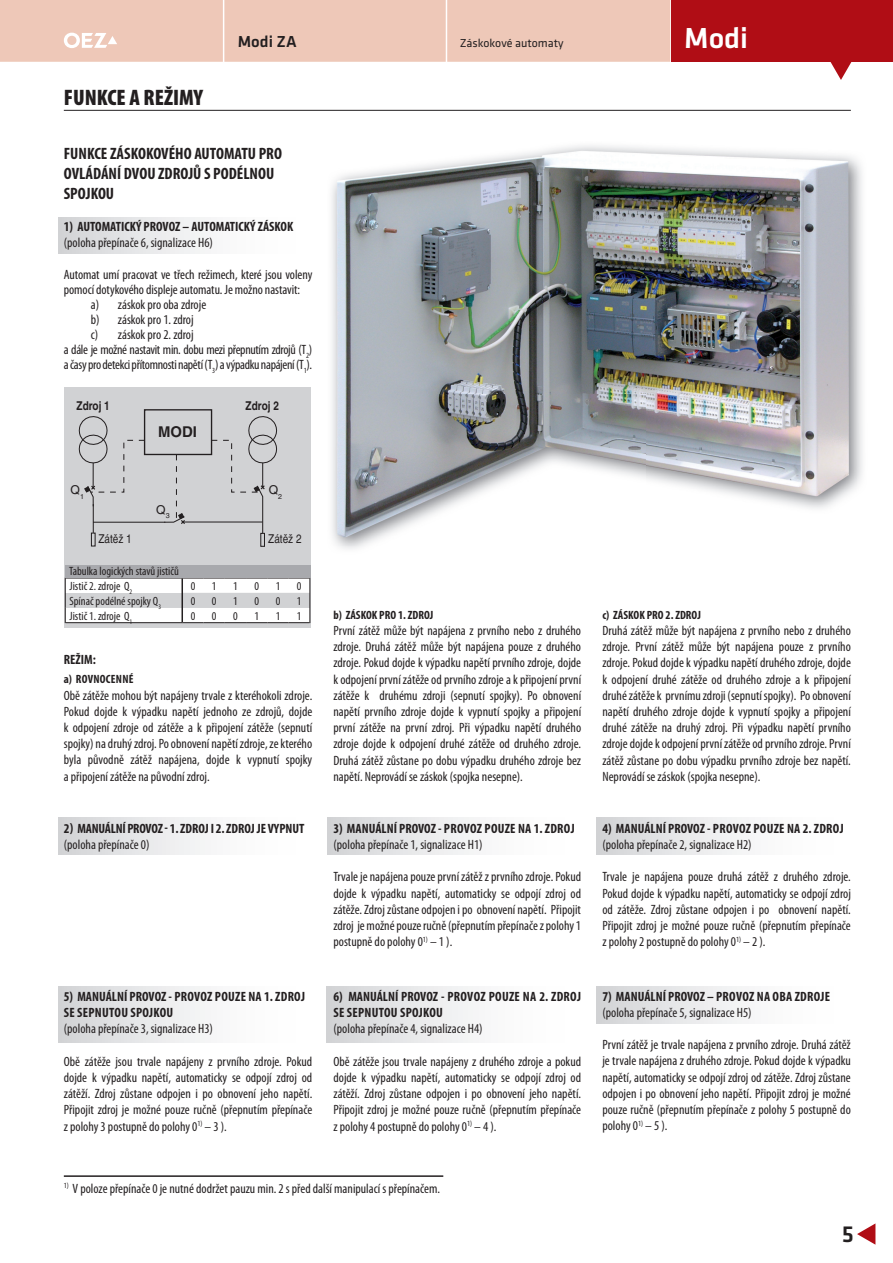
<style>
.page{position:relative;width:893px;height:1263px;background:#fff}
.page>*{position:absolute;margin:0;border:0;box-sizing:border-box;transform-origin:0 0}
.t1{font:500 30px "Klavika";color:#fff}
.t2{font:500 24px "Klavika";color:#231f20}
.t3{font:900 condensed 22.5px "Myriad Pro";color:#231f20}
.t4{font:700 condensed 16.5px/19.8px "Myriad Pro";color:#231f20}
.t5{font:500 16.5px "Klavika";color:#231f20}
.t6{font:700 14.85px "Helvetica CE";color:#231f20}
.t7{font:condensed 13.5px/16.2px "Myriad Pro";color:#231f20;text-align:justify}
.t8{font:700 condensed 13.5px/16.2px "Myriad Pro";letter-spacing:.02em;color:#231f20}
.t9{font:condensed 13.5px "Myriad Pro";letter-spacing:-.025em;color:#231f20}
.t10{font:700 condensed 13.5px "Myriad Pro";color:#231f20}
.t11{font:700 condensed 12.15px "Helvetica CE";color:#231f20}
.t12{font:condensed 12.15px "Helvetica CE";color:#231f20}
.t13{font:12.15px "Helvetica CE";color:#231f20}
.t14{font:condensed 12px "Myriad Pro";color:#231f20}
.t15{font:700 condensed 12px "Myriad Pro";color:#231f20}
.t16{font:12px "Klavika";color:#231f20}
.t17{font:700 condensed 12px "Myriad Pro";letter-spacing:.02em;color:#231f20}
</style>
<div class="page">
<div style="left:65px;top:387px;width:246px;height:240px;background:#d1d2d4"></div>
<div style="left:671px;top:0;width:221px;height:62px;background:#b00d15"></div>
<svg style="left:830px;top:62px;width:21px;height:18px"></svg>
<svg style="left:857px;top:1223px;width:18px;height:22px"></svg>
<div style="left:0;top:0;width:670px;height:62px;background:#eec8b8"></div>
<hr style="left:64px;top:110px;width:786px;height:1px;background:#231f20">
<div style="left:596px;top:986px;width:260px;height:37px;background:linear-gradient(to right,#d6d8da,#fff)"></div>
<div style="left:596px;top:818px;width:260px;height:37px;background:linear-gradient(to right,#d6d8da,#fff)"></div>
<div style="left:327px;top:818px;width:260px;height:37px;background:linear-gradient(to right,#d6d8da,#fff)"></div>
<div style="left:327px;top:986px;width:259px;height:57px;background:linear-gradient(to right,#d6d8da,#fff)"></div>
<div style="left:59px;top:986px;width:259px;height:57px;background:linear-gradient(to right,#d6d8da,#fff)"></div>
<div style="left:59px;top:818px;width:259px;height:37px;background:linear-gradient(to right,#d6d8da,#fff)"></div>
<div style="left:59px;top:217px;width:259px;height:37px;background:linear-gradient(to right,#d6d8da,#fff)"></div>
<img style="left:331px;top:145px;width:525px;height:401px">
<hr style="left:64px;top:1175px;width:379px;height:2px;background:#231f20">
<svg style="left:65px;top:578px;width:244px;height:45px"></svg>
<hr style="left:309px;top:578px;width:1px;height:45px;background:#231f20">
<div style="left:144px;top:409px;width:68px;height:46px;border:1px solid #231f20"></div>
<svg style="left:78px;top:413px;width:200px;height:134px"></svg>
<div style="left:65px;top:565px;width:245px;height:12px;background:#a8a9ad"></div>
<h3 class="t3" style="left:64px;top:84px;width:141px">FUNKCE A REŽIMY</h3>
<p class="t5" style="left:238px;top:36px;width:60px">Modi ZA</p>
<p class="t16" style="left:460px;top:36px;width:105px">Záskokové automaty</p>
<p class="t4" style="left:64px;top:145px;width:220px">FUNKCE ZÁSKOKOVÉHO AUTOMATU PRO<br>OVLÁDÁNÍ DVOU ZDROJŮ S PODÉLNOU<br>SPOJKOU</p>
<p class="t10" style="left:64px;top:222px;width:231px">1) AUTOMATICKÝ PROVOZ – AUTOMATICKÝ ZÁSKOK</p>
<p class="t7" style="left:64px;top:236px;width:151px">(poloha přepínače 6, signalizace H6)</p>
<p class="t7" style="left:64px;top:267px;width:250px">Automat umí pracovat ve třech režimech, které jsou voleny</p>
<p class="t7" style="left:64px;top:282px;width:238px">pomocí dotykového displeje automatu. Je možno nastavit:</p>
<p class="t7" style="left:91px;top:297px;width:117px">a) záskok pro oba zdroje</p>
<p class="t7" style="left:91px;top:312px;width:104px">b) záskok pro 1. zdroj</p>
<p class="t7" style="left:91px;top:327px;width:104px">c) záskok pro 2. zdroj</p>
<p class="t9" style="left:64px;top:344px;width:250px">a dále je možné nastavit min. dobu mezi přepnutím zdrojů (T<sub>2</sub>)</p>
<p class="t9" style="left:64px;top:359px;width:250px">a časy pro detekci přítomnosti napětí (T<sub>3</sub>) a výpadku napájení (T<sub>1</sub>).</p>
<p class="t11" style="left:77px;top:399px;width:35px">Zdroj 1</p>
<p class="t11" style="left:245px;top:399px;width:35px">Zdroj 2</p>
<p class="t6" style="left:158px;top:424px;width:40px">MODI</p>
<p class="t13" style="left:71px;top:483px;width:15px">Q<sub>1</sub></p>
<p class="t13" style="left:269px;top:483px;width:15px">Q<sub>2</sub></p>
<p class="t13" style="left:156px;top:503px;width:15px">Q<sub>3</sub></p>
<p class="t12" style="left:98px;top:532px;width:35px">Zátěž 1</p>
<p class="t12" style="left:268px;top:532px;width:35px">Zátěž 2</p>
<p class="t14" style="left:69px;top:566px;width:111px">Tabulka logických stavů jističů</p>
<p class="t14" style="left:69px;top:582px;width:64px">Jistič 2. zdroje Q<sub>2</sub></p>
<p class="t14" style="left:191px;top:582px;width:6px">0</p>
<p class="t14" style="left:212px;top:582px;width:6px">1</p>
<p class="t14" style="left:233px;top:582px;width:6px">1</p>
<p class="t14" style="left:254px;top:582px;width:6px">0</p>
<p class="t14" style="left:276px;top:582px;width:6px">1</p>
<p class="t14" style="left:297px;top:582px;width:6px">0</p>
<p class="t14" style="left:69px;top:596px;width:93px">Spínač podélné spojky Q<sub>3</sub></p>
<p class="t14" style="left:191px;top:596px;width:6px">0</p>
<p class="t14" style="left:212px;top:596px;width:6px">0</p>
<p class="t14" style="left:233px;top:596px;width:6px">1</p>
<p class="t14" style="left:254px;top:596px;width:6px">0</p>
<p class="t14" style="left:276px;top:596px;width:6px">0</p>
<p class="t14" style="left:297px;top:596px;width:6px">1</p>
<p class="t14" style="left:69px;top:611px;width:64px">Jistič 1. zdroje Q<sub>1</sub></p>
<p class="t14" style="left:191px;top:611px;width:6px">0</p>
<p class="t14" style="left:212px;top:611px;width:6px">0</p>
<p class="t14" style="left:233px;top:611px;width:6px">0</p>
<p class="t14" style="left:254px;top:611px;width:6px">1</p>
<p class="t14" style="left:276px;top:611px;width:6px">1</p>
<p class="t14" style="left:297px;top:611px;width:6px">1</p>
<p class="t10" style="left:64px;top:655px;width:33px">REŽIM:</p>
<p class="t17" style="left:64px;top:675px;width:71px">a) ROVNOCENNÉ</p>
<p class="t7" style="left:64px;top:688px;width:250px">Obě zátěže mohou být napájeny trvale z kteréhokoli zdroje.<br>Pokud dojde k výpadku napětí jednoho ze zdrojů, dojde k odpojení zdroje od zátěže a k připojení zátěže (sepnutí spojky) na druhý zdroj. Po obnovení napětí zdroje, ze kterého byla původně zátěž napájena, dojde k vypnutí spojky a připojení zátěže na původní zdroj.</p>
<p class="t10" style="left:64px;top:824px;width:242px">2) MANUÁLNÍ PROVOZ - 1. ZDROJ I 2. ZDROJ JE VYPNUT</p>
<p class="t7" style="left:64px;top:838px;width:87px">(poloha přepínače 0)</p>
<p class="t8" style="left:64px;top:989px;width:243px">5) MANUÁLNÍ PROVOZ - PROVOZ POUZE NA 1. ZDROJ<br>SE SEPNUTOU SPOJKOU</p>
<p class="t7" style="left:64px;top:1022px;width:151px">(poloha přepínače 3, signalizace H3)</p>
<p class="t7" style="left:64px;top:1054px;width:250px">Obě zátěže jsou trvale napájeny z prvního zdroje. Pokud dojde k výpadku napětí, automaticky se odpojí zdroj od zátěží. Zdroj zůstane odpojen i po obnovení jeho napětí.<br>Připojit zdroj je možné pouze ručně (přepnutím přepínače z polohy 3 postupně do polohy 0<sup>1)</sup> – 3 ).</p>
<p class="t15" style="left:333px;top:610px;width:101px">b) ZÁSKOK PRO 1. ZDROJ</p>
<p class="t7" style="left:333px;top:623px;width:249px">První zátěž může být napájena z prvního nebo z druhého zdroje. Druhá zátěž může být napájena pouze z druhého zdroje. Pokud dojde k výpadku napětí prvního zdroje, dojde k odpojení první zátěže od prvního zdroje a k připojení první zátěže k druhému zdroji (sepnutí spojky). Po obnovení napětí prvního zdroje dojde k vypnutí spojky a připojení první zátěže na první zdroj. Při výpadku napětí druhého zdroje dojde k odpojení druhé zátěže od druhého zdroje.<br>Druhá zátěž zůstane po dobu výpadku druhého zdroje bez napětí. Neprovádí se záskok (spojka nesepne).</p>
<p class="t8" style="left:333px;top:821px;width:243px">3) MANUÁLNÍ PROVOZ - PROVOZ POUZE NA 1. ZDROJ</p>
<p class="t7" style="left:333px;top:837px;width:151px">(poloha přepínače 1, signalizace H1)</p>
<p class="t7" style="left:333px;top:870px;width:249px">Trvale je napájena pouze první zátěž z prvního zdroje. Pokud dojde k výpadku napětí, automaticky se odpojí zdroj od zátěže. Zdroj zůstane odpojen i po obnovení napětí. Připojit zdroj je možné pouze ručně (přepnutím přepínače z polohy 1 postupně do polohy 0<sup>1)</sup> – 1 ).</p>
<p class="t8" style="left:333px;top:989px;width:249px">6) MANUÁLNÍ PROVOZ - PROVOZ POUZE NA 2. ZDROJ<br>SE SEPNUTOU SPOJKOU</p>
<p class="t7" style="left:333px;top:1022px;width:151px">(poloha přepínače 4, signalizace H4)</p>
<p class="t7" style="left:333px;top:1054px;width:249px">Obě zátěže jsou trvale napájeny z druhého zdroje a pokud dojde k výpadku napětí, automaticky se odpojí zdroj od zátěží. Zdroj zůstane odpojen i po obnovení jeho napětí.<br>Připojit zdroj je možné pouze ručně (přepnutím přepínače z polohy 4 postupně do polohy 0<sup>1)</sup> – 4 ).</p>
<p class="t7" style="left:64px;top:1181px;width:378px"><sup>1)</sup> V poloze přepínače 0 je nutné dodržet pauzu min. 2 s před další manipulací s přepínačem.</p>
<h1 class="t1" style="left:684px;top:26px;width:65px">Modi</h1>
<p class="t15" style="left:602px;top:610px;width:100px">c) ZÁSKOK PRO 2. ZDROJ</p>
<p class="t7" style="left:602px;top:623px;width:250px">Druhá zátěž může být napájena z prvního nebo z druhého zdroje. První zátěž může být napájena pouze z prvního zdroje. Pokud dojde k výpadku napětí druhého zdroje, dojde k odpojení druhé zátěže od druhého zdroje a k připojení druhé zátěže k prvnímu zdroji (sepnutí spojky). Po obnovení napětí druhého zdroje dojde k vypnutí spojky a připojení druhé zátěže na druhý zdroj. Při výpadku napětí prvního zdroje dojde k odpojení první zátěže od prvního zdroje. První zátěž zůstane po dobu výpadku prvního zdroje bez napětí.<br>Neprovádí se záskok (spojka nesepne).</p>
<p class="t8" style="left:602px;top:821px;width:243px">4) MANUÁLNÍ PROVOZ - PROVOZ POUZE NA 2. ZDROJ</p>
<p class="t7" style="left:602px;top:837px;width:151px">(poloha přepínače 2, signalizace H2)</p>
<p class="t7" style="left:602px;top:870px;width:250px">Trvale je napájena pouze druhá zátěž z druhého zdroje.<br>Pokud dojde k výpadku napětí, automaticky se odpojí zdroj od zátěže. Zdroj zůstane odpojen i po obnovení napětí.<br>Připojit zdroj je možné pouze ručně (přepnutím přepínače z polohy 2 postupně do polohy 0<sup>1)</sup> – 2 ).</p>
<p class="t8" style="left:602px;top:989px;width:229px">7) MANUÁLNÍ PROVOZ – PROVOZ NA OBA ZDROJE</p>
<p class="t7" style="left:602px;top:1005px;width:151px">(poloha přepínače 5, signalizace H5)</p>
<p class="t7" style="left:602px;top:1038px;width:250px">První zátěž je trvale napájena z prvního zdroje. Druhá zátěž je trvale napájena z druhého zdroje. Pokud dojde k výpadku napětí, automaticky se odpojí zdroj od zátěže. Zdroj zůstane odpojen i po obnovení jeho napětí. Připojit zdroj je možné pouze ručně (přepnutím přepínače z polohy 5 postupně do polohy 0<sup>1)</sup> – 5 ).</p>
<h2 class="t2" style="left:841px;top:1225px;width:14px">5</h2>
</div>
